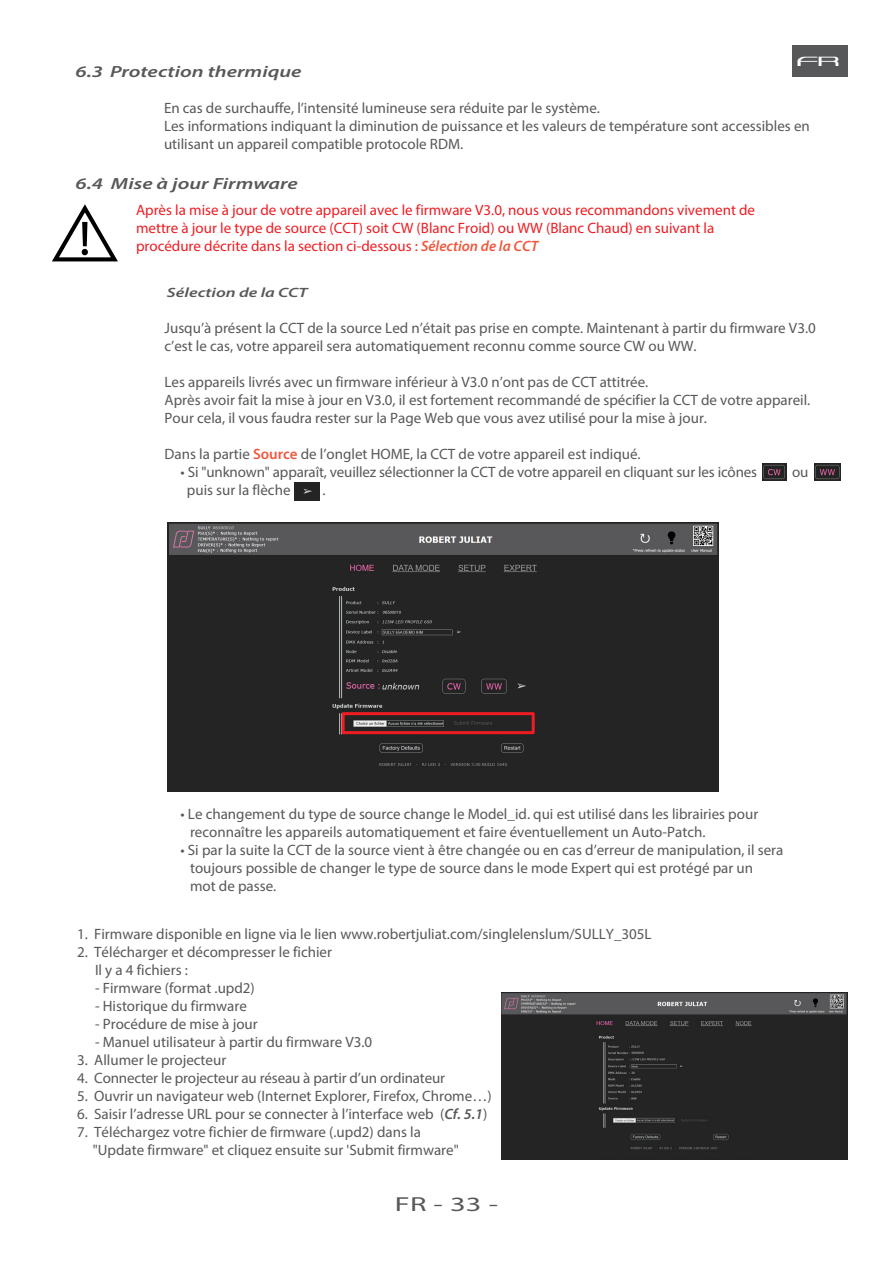
<style>
.page{position:relative;width:893px;height:1263px;background:#fff}
.page>*{position:absolute;margin:0;border:0;box-sizing:border-box;transform-origin:0 0}
.t1{font:20.4px "Myriad Pro";color:#57585a;scale:1.5 1}
.t2{font:19.2px "Vandiana Platin Lite";color:#fff;scale:1.5 1}
.Sub-Tab_n1{font:italic 600 16.2px "Myriad Pro";color:#57585a;scale:1.33 1}
.Sub-Tab_n2{font:15px "Myriad Pro";color:#57585a}
.Style_de_paragraphe{font:15px/18px "Myriad Pro";color:#ee1d23}
.Sub-Tab_n1-2{font:italic 600 13.5px "Myriad Pro";color:#57585a;scale:1.33 1}
.s1{font-weight:600;font-style:italic;color:#f0593e}
.s2{font-weight:600;color:#f0593e}
.s3{font-weight:600;font-style:italic}
</style>
<div class="page">
<div style="left:792px;top:45px;width:55px;height:32px;background:#57585a"></div>
<img style="left:502px;top:993px;width:345px;height:166px">
<svg style="left:52px;top:204px;width:66px;height:57px"></svg>
<img style="left:762px;top:463px;width:24px;height:18px">
<img style="left:815px;top:463px;width:25px;height:18px">
<img style="left:294px;top:483px;width:25px;height:17px">
<img style="left:167px;top:523px;width:552px;height:268px">
<div style="left:342px;top:712px;width:193px;height:22px;border:3px solid #ee1d23"></div>
<p class="t2" style="left:796px;top:53px;width:30px">FR</p>
<p class="Sub-Tab_n1" style="left:75px;top:61px;width:171px">6.3 Protection thermique</p>
<p class="Sub-Tab_n2" style="left:164px;top:99px;width:438px">En cas de surchauffe, l’intensité lumineuse sera réduite par le système.</p>
<p class="Sub-Tab_n2" style="left:164px;top:117px;width:647px">Les informations indiquant la diminution de puissance et les valeurs de température sont accessibles en</p>
<p class="Sub-Tab_n2" style="left:164px;top:135px;width:301px">utilisant un appareil compatible protocole RDM.</p>
<p class="Sub-Tab_n1" style="left:75px;top:173px;width:169px">6.4 Mise à jour Firmware</p>
<p class="Style_de_paragraphe" style="left:136px;top:201px;width:621px">Après la mise à jour de votre appareil avec le firmware V3.0, nous vous recommandons vivement de</p>
<p class="Style_de_paragraphe" style="left:136px;top:219px;width:580px">mettre à jour le type de source (CCT) soit CW (Blanc Froid) ou WW (Blanc Chaud) en suivant la procédure décrite dans la section ci-dessous : <span class="s1">Sélection de la CCT</span></p>
<p class="Sub-Tab_n1-2" style="left:167px;top:284px;width:107px">Sélection de la CCT</p>
<p class="Sub-Tab_n2" style="left:165px;top:318px;width:653px">Jusqu’à présent la CCT de la source Led n’était pas prise en compte. Maintenant à partir du firmware V3.0</p>
<p class="Sub-Tab_n2" style="left:165px;top:336px;width:534px">c’est le cas, votre appareil sera automatiquement reconnu comme source CW ou WW.</p>
<p class="Sub-Tab_n2" style="left:165px;top:372px;width:485px">Les appareils livrés avec un firmware inférieur à V3.0 n’ont pas de CCT attitrée.</p>
<p class="Sub-Tab_n2" style="left:165px;top:390px;width:647px">Après avoir fait la mise à jour en V3.0, il est fortement recommandé de spécifier la CCT de votre appareil.</p>
<p class="Sub-Tab_n2" style="left:165px;top:408px;width:544px">Pour cela, il vous faudra rester sur la Page Web que vous avez utilisé pour la mise à jour.</p>
<p class="Sub-Tab_n2" style="left:165px;top:444px;width:478px">Dans la partie <span class="s2">Source</span> de l’onglet HOME, la CCT de votre appareil est indiqué.</p>
<p class="Sub-Tab_n2" style="left:180px;top:462px;width:578px">• Si "unknown" apparaît, veuillez sélectionner la CCT de votre appareil en cliquant sur les icônes</p>
<p class="Sub-Tab_n2" style="left:792px;top:462px;width:18px">ou</p>
<p class="Sub-Tab_n2" style="left:187px;top:480px;width:105px">puis sur la flèche</p>
<p class="Sub-Tab_n2" style="left:322px;top:480px;width:5px">.</p>
<p class="Sub-Tab_n2" style="left:180px;top:804px;width:579px">• Le changement du type de source change le Model_id. qui est utilisé dans les librairies pour</p>
<p class="Sub-Tab_n2" style="left:190px;top:822px;width:517px">reconnaître les appareils automatiquement et faire éventuellement un Auto-Patch.</p>
<p class="Sub-Tab_n2" style="left:180px;top:840px;width:604px">• Si par la suite la CCT de la source vient à être changée ou en cas d’erreur de manipulation, il sera</p>
<p class="Sub-Tab_n2" style="left:190px;top:858px;width:565px">toujours possible de changer le type de source dans le mode Expert qui est protégé par un</p>
<p class="Sub-Tab_n2" style="left:190px;top:876px;width:88px">mot de passe.</p>
<p class="Sub-Tab_n2" style="left:77px;top:924px;width:576px">1. Firmware disponible en ligne via le lien www.robertjuliat.com/singlelenslum/SULLY_305L</p>
<p class="Sub-Tab_n2" style="left:77px;top:942px;width:256px">2. Télécharger et décompresser le fichier</p>
<p class="Sub-Tab_n2" style="left:95px;top:960px;width:94px">Il y a 4 fichiers :</p>
<p class="Sub-Tab_n2" style="left:95px;top:978px;width:161px">- Firmware (format .upd2)</p>
<p class="Sub-Tab_n2" style="left:95px;top:996px;width:153px">- Historique du firmware</p>
<p class="Sub-Tab_n2" style="left:95px;top:1014px;width:164px">- Procédure de mise à jour</p>
<p class="Sub-Tab_n2" style="left:95px;top:1032px;width:279px">- Manuel utilisateur à partir du firmware V3.0</p>
<p class="Sub-Tab_n2" style="left:77px;top:1050px;width:151px">3. Allumer le projecteur</p>
<p class="Sub-Tab_n2" style="left:77px;top:1068px;width:370px">4. Connecter le projecteur au réseau à partir d’un ordinateur</p>
<p class="Sub-Tab_n2" style="left:77px;top:1086px;width:416px">5. Ouvrir un navigateur web (Internet Explorer, Firefox, Chrome…)</p>
<p class="Sub-Tab_n2" style="left:77px;top:1104px;width:412px">6. Saisir l’adresse URL pour se connecter à l’interface web (<span class="s3">Cf. 5.1</span>)</p>
<p class="Sub-Tab_n2" style="left:77px;top:1122px;width:345px">7. Téléchargez votre fichier de firmware (.upd2) dans la</p>
<p class="Sub-Tab_n2" style="left:93px;top:1140px;width:367px">"Update firmware" et cliquez ensuite sur 'Submit firmware"</p>
<h1 class="t1" style="left:395px;top:1191px;width:70px">FR - 33 -</h1>
</div>
